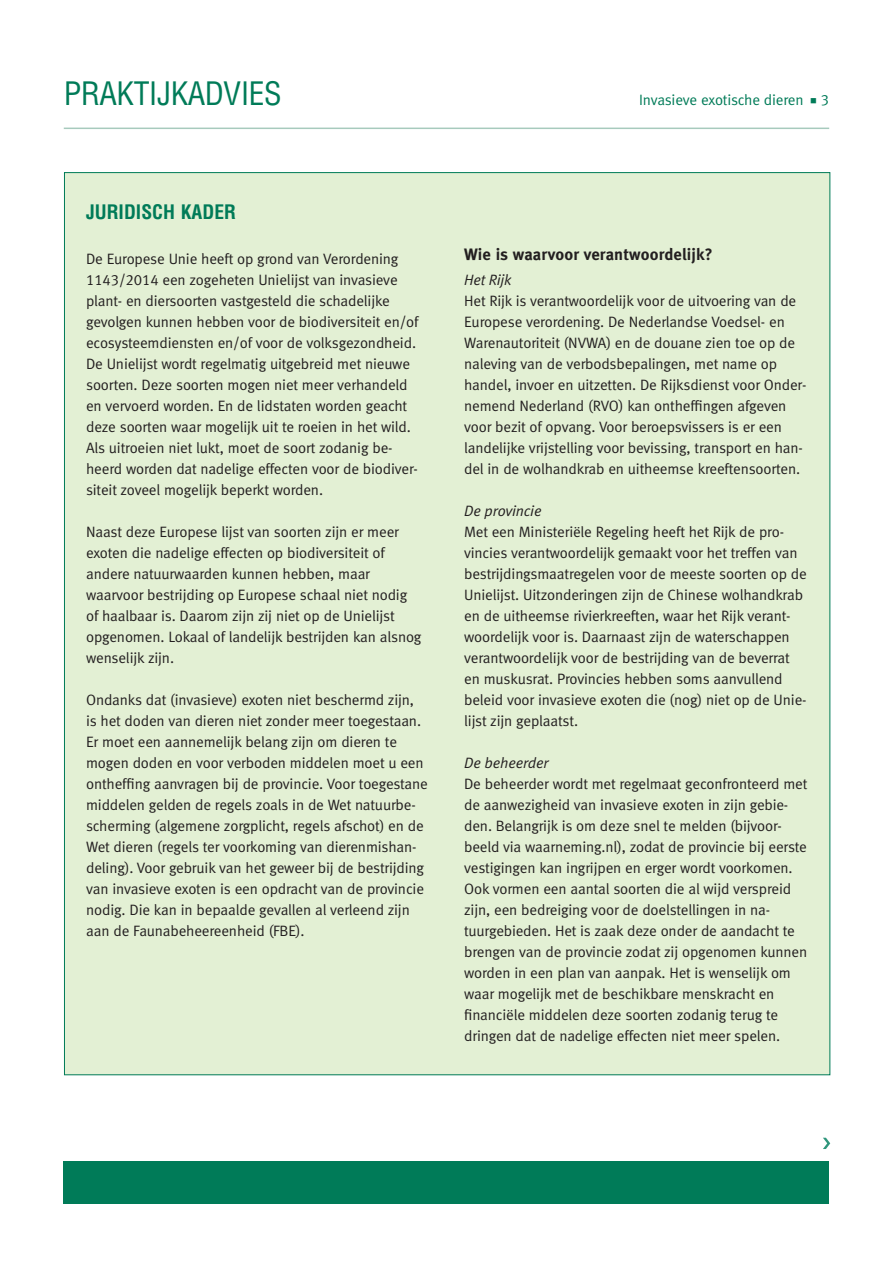
<style>
.page{position:relative;width:893px;height:1263px;background:#fff}
.page>*{position:absolute;margin:0;border:0;box-sizing:border-box;transform-origin:0 0}
.t1{font:condensed 31.5px "Helvetica";letter-spacing:-.015em;color:#007b58}
.tussenkop{font:700 condensed 19.5px "Helvetica";color:#007b58}
.zwart_kopje{font:16.5px "Meta Bold LF";letter-spacing:.01em;color:#231f20}
.brood{font:15px/21px "Meta Normal LF";letter-spacing:-.01em;color:#231f20}
.brood-2{font:italic 15px "Meta Normal LF";letter-spacing:-.01em;color:#231f20}
.header_groen{font:15px "Meta Normal LF";letter-spacing:-.015em;color:#007b58}
</style>
<div class="page">
<hr style="left:64px;top:128px;width:765px;height:1px;background:#a7cabd">
<div style="left:64px;top:1161px;width:765px;height:42px;background:#007b58"></div>
<div style="left:64px;top:173px;width:766px;height:902px;background:#e3f0d4"></div>
<svg style="left:823px;top:1138px;width:7px;height:11px"></svg>
<h1 class="t1" style="left:64px;top:74px;width:219px">PRAKTIJKADVIES</h1>
<p class="header_groen" style="left:639px;top:91px;width:192px">Invasieve exotische dieren ■ 3</p>
<p class="tussenkop" style="left:86px;top:200px;width:151px">JURIDISCH KADER</p>
<p class="brood" style="left:86px;top:248px;width:334px">De Europese Unie heeft op grond van Verordening 1143/2014 een zogeheten Unielijst van invasieve plant- en diersoorten vastgesteld die schadelijke gevolgen kunnen hebben voor de biodiversiteit en/of ecosysteemdiensten en/of voor de volksgezondheid.<br>De Unielijst wordt regelmatig uitgebreid met nieuwe soorten. Deze soorten mogen niet meer verhandeld en vervoerd worden. En de lidstaten worden geacht deze soorten waar mogelijk uit te roeien in het wild.<br>Als uitroeien niet lukt, moet de soort zodanig be&shy;heerd worden dat nadelige effecten voor de biodiver&shy;siteit zoveel mogelijk beperkt worden.</p>
<p class="brood" style="left:86px;top:521px;width:337px">Naast deze Europese lijst van soorten zijn er meer exoten die nadelige effecten op biodiversiteit of andere natuurwaarden kunnen hebben, maar waarvoor bestrijding op Europese schaal niet nodig of haalbaar is. Daarom zijn zij niet op de Unielijst opgenomen. Lokaal of landelijk bestrijden kan alsnog wenselijk zijn.</p>
<p class="brood" style="left:86px;top:689px;width:343px">Ondanks dat (invasieve) exoten niet beschermd zijn, is het doden van dieren niet zonder meer toegestaan.<br>Er moet een aannemelijk belang zijn om dieren te mogen doden en voor verboden middelen moet u een ontheffing aanvragen bij de provincie. Voor toegestane middelen gelden de regels zoals in de Wet natuurbe&shy;scherming (algemene zorgplicht, regels afschot) en de Wet dieren (regels ter voorkoming van dierenmishan&shy;deling). Voor gebruik van het geweer bij de bestrijding van invasieve exoten is een opdracht van de provincie nodig. Die kan in bepaalde gevallen al verleend zijn aan de Faunabeheereenheid (FBE).</p>
<p class="zwart_kopje" style="left:464px;top:244px;width:250px">Wie is waarvoor verantwoordelijk?</p>
<p class="brood-2" style="left:464px;top:271px;width:48px">Het Rijk</p>
<p class="brood" style="left:464px;top:290px;width:344px">Het Rijk is verantwoordelijk voor de uitvoering van de Europese verordening. De Nederlandse Voedsel- en Warenautoriteit (NVWA) en de douane zien toe op de naleving van de verbodsbepalingen, met name op handel, invoer en uitzetten. De Rijksdienst voor Onder&shy;nemend Nederland (RVO) kan ontheffingen afgeven voor bezit of opvang. Voor beroepsvissers is er een landelijke vrijstelling voor bevissing, transport en han&shy;del in de wolhandkrab en uitheemse kreeftensoorten.</p>
<p class="brood-2" style="left:464px;top:502px;width:79px">De provincie</p>
<p class="brood" style="left:464px;top:521px;width:344px">Met een Ministeriële Regeling heeft het Rijk de pro&shy;vincies verantwoordelijk gemaakt voor het treffen van bestrijdingsmaatregelen voor de meeste soorten op de Unielijst. Uitzonderingen zijn de Chinese wolhandkrab en de uitheemse rivierkreeften, waar het Rijk verant&shy;woordelijk voor is. Daarnaast zijn de waterschappen verantwoordelijk voor de bestrijding van de beverrat en muskusrat. Provincies hebben soms aanvullend beleid voor invasieve exoten die (nog) niet op de Unie&shy;lijst zijn geplaatst.</p>
<p class="brood-2" style="left:464px;top:754px;width:86px">De beheerder</p>
<p class="brood" style="left:464px;top:773px;width:345px">De beheerder wordt met regelmaat geconfronteerd met de aanwezigheid van invasieve exoten in zijn gebie&shy;den. Belangrijk is om deze snel te melden (bijvoor&shy;beeld via waarneming.nl), zodat de provincie bij eerste vestigingen kan ingrijpen en erger wordt voorkomen.<br>Ook vormen een aantal soorten die al wijd verspreid zijn, een bedreiging voor de doelstellingen in na&shy;tuurgebieden. Het is zaak deze onder de aandacht te brengen van de provincie zodat zij opgenomen kunnen worden in een plan van aanpak. Het is wenselijk om waar mogelijk met de beschikbare menskracht en financiële middelen deze soorten zodanig terug te dringen dat de nadelige effecten niet meer spelen.</p>
</div>
